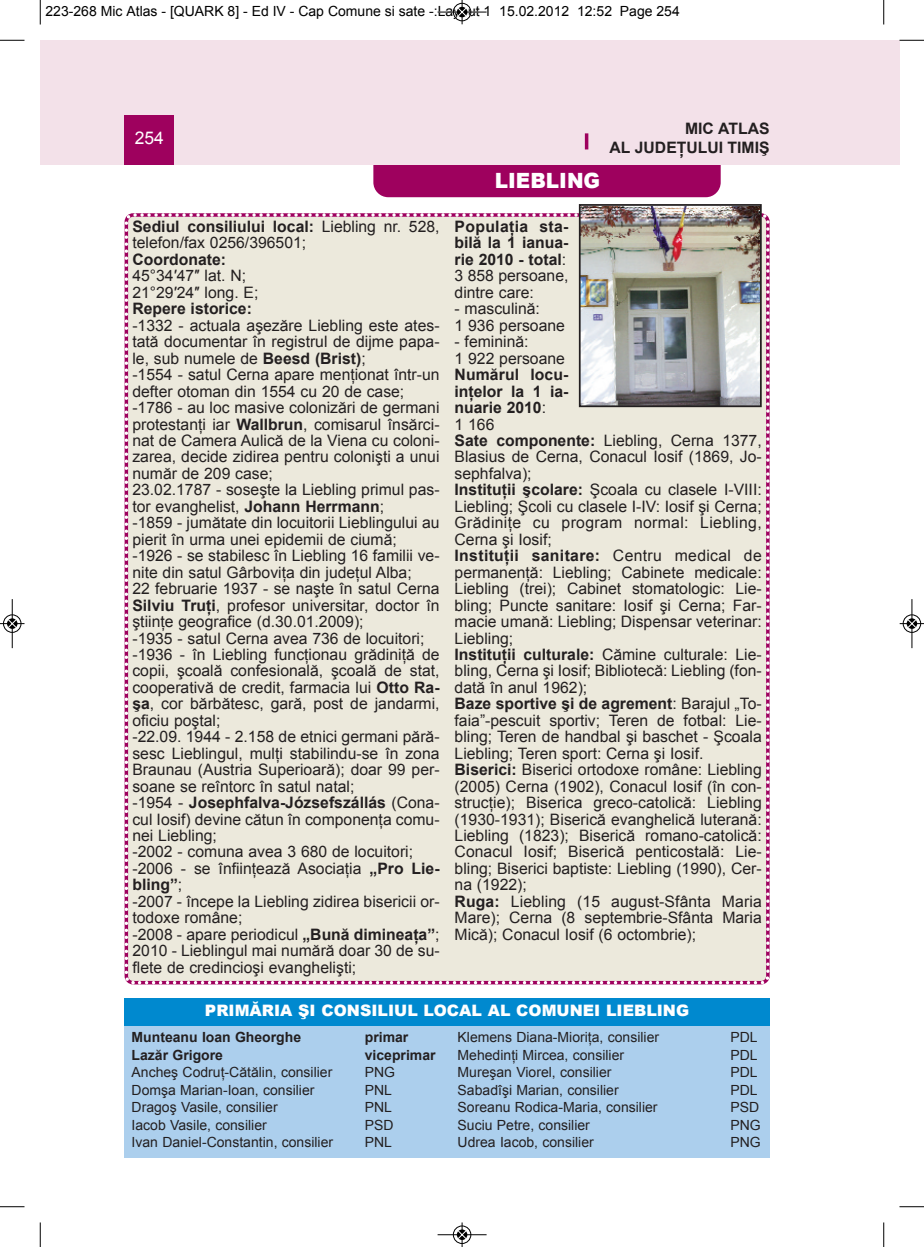
<style>
.page{position:relative;width:924px;height:1247px;background:#fff}
.page>*{position:absolute;margin:0;border:0;box-sizing:border-box;transform-origin:0 0}
.t1{font:900 21px "Arial";color:#fff;scale:.95 1}
.t2{font:17.5px "Arial";color:#fff}
.t3{font:15.75px/16.4px "Arial";color:#231f20}
.t4{font:700 15.75px/16.4px "Arial";color:#231f20;text-align:right}
.t5{font:900 15.75px "Arial";color:#fff}
.t6{font:14px "Arial";color:#231f20}
.t7{font:14px "Arial";color:#000}
.t8{font:700 14px "Arial";color:#231f20}
.s1{font-weight:700}
.s2{font-weight:400}
</style>
<div class="page">
<div style="left:373px;top:134px;width:348px;height:63px;background:#9e015e;border-radius:15px"></div>
<div style="left:40px;top:40px;width:844px;height:124px;background:#f3e1e9"></div>
<div style="left:125px;top:115px;width:49px;height:49px;background:#9e015e"></div>
<hr style="left:585px;top:133px;width:3px;height:16px;background:#9e015e">
<div style="left:884px;top:40px;width:15px;height:124px;background:#f3e1e9"></div>
<div style="left:124px;top:211px;width:646px;height:774px;background:#ece9dc"></div>
<svg style="left:131px;top:980px;width:4px;height:4px"></svg>
<div style="left:125px;top:1024px;width:644px;height:132px;background:#accfed"></div>
<div style="left:125px;top:998px;width:644px;height:27px;background:#0089cf"></div>
<img style="left:582px;top:207px;width:177px;height:197px">
<div style="left:579px;top:204px;width:183px;height:203px;border:2px solid #231f20"></div>
<svg style="left:40px;top:0;width:1px;height:24px"></svg>
<svg style="left:0;top:40px;width:24px;height:1px"></svg>
<svg style="left:883px;top:0;width:1px;height:24px"></svg>
<svg style="left:899px;top:40px;width:25px;height:1px"></svg>
<svg style="left:40px;top:1222px;width:1px;height:24px"></svg>
<svg style="left:0;top:1206px;width:24px;height:1px"></svg>
<svg style="left:883px;top:1222px;width:1px;height:24px"></svg>
<svg style="left:899px;top:1206px;width:25px;height:1px"></svg>
<hr style="left:438px;top:12px;width:48px;height:1px;background:#000">
<div style="left:453px;top:3px;width:18px;height:18px;border:1px solid #000;border-radius:50%"></div>
<svg style="left:458px;top:0;width:8px;height:24px"></svg>
<hr style="left:438px;top:1234px;width:48px;height:1px;background:#000">
<div style="left:453px;top:1225px;width:18px;height:18px;border:1px solid #000;border-radius:50%"></div>
<svg style="left:458px;top:1222px;width:8px;height:24px"></svg>
<div style="left:3px;top:614px;width:19px;height:19px;border:1px solid #fff;border-radius:50%"></div>
<hr style="left:12px;top:599px;width:1px;height:49px;background:#000">
<div style="left:3px;top:614px;width:18px;height:18px;border:1px solid #000;border-radius:50%"></div>
<svg style="left:0;top:619px;width:24px;height:9px"></svg>
<div style="left:902px;top:614px;width:19px;height:19px;border:1px solid #fff;border-radius:50%"></div>
<hr style="left:911px;top:599px;width:1px;height:49px;background:#000">
<div style="left:903px;top:614px;width:18px;height:18px;border:1px solid #000;border-radius:50%"></div>
<svg style="left:900px;top:619px;width:24px;height:9px"></svg>
<p class="t7" style="left:46px;top:3px;width:636px">223-268 Mic Atlas - [QUARK 8] - Ed IV - Cap Comune si sate -:Layout 1 15.02.2012 12:52 Page 254</p>
<p class="t2" style="left:135px;top:128px;width:31px">254</p>
<p class="t4" style="left:609px;top:119px;width:162px;line-height:18.9px">MIC ATLAS<br>AL JUDEŢULUI TIMIŞ</p>
<h1 class="t1" style="left:495px;top:165px;width:112px">LIEBLING</h1>
<p class="t3" style="left:132px;top:218px;width:309px"><span class="s1">Sediul consiliului local:</span> Liebling nr. 528, telefon/fax 0256/396501;</p>
<p class="t4" style="left:132px;top:251px;width:95px">Coordonate:</p>
<p class="t3" style="left:132px;top:268px;width:128px">45°34′47″ lat. N;<br>21°29′24″ long. E;</p>
<p class="t4" style="left:132px;top:300px;width:121px">Repere istorice:</p>
<p class="t3" style="left:132px;top:317px;width:309px">-1332 - actuala aşezăre Liebling este ates&shy;tată documentar în registrul de dijme papa&shy;le, sub numele de <span class="s1">Beesd (Brist)</span>;<br>-1554 - satul Cerna apare menţionat într-un defter otoman din 1554 cu 20 de case; -1786 - au loc masive colonizări de germani protestanţi iar <span class="s1">Wallbrun</span>, comisarul însărci&shy;nat de Camera Aulică de la Viena cu coloni&shy;zarea, decide zidirea pentru colonişti a unui număr de 209 case;<br>23.02.1787 - soseşte la Liebling primul pas&shy;tor evanghelist, <span class="s1">Johann Herrmann</span>;<br>-1859 - jumătate din locuitorii Lieblingului au pierit în urma unei epidemii de ciumă; -1926 - se stabilesc în Liebling 16 familii ve&shy;nite din satul Gârboviţa din judeţul Alba;<br>22 februarie 1937 - se naşte în satul Cerna <span class="s1">Silviu Truţi</span>, profesor universitar, doctor în ştiinţe geografice (d.30.01.2009);<br>-1935 - satul Cerna avea 736 de locuitori; -1936 - în Liebling funcţionau grădiniţă de copii, şcoală confesională, şcoală de stat, cooperativă de credit, farmacia lui <span class="s1">Otto Ra&shy;şa</span>, cor bărbătesc, gară, post de jandarmi, oficiu poştal;<br>-22.09. 1944 - 2.158 de etnici germani pără&shy;sesc Lieblingul, mulţi stabilindu-se în zona Braunau (Austria Superioară); doar 99 per&shy;soane se reîntorc în satul natal;<br>-1954 - <span class="s1">Josephfalva-Józsefszállás</span> (Cona&shy;cul Iosif) devine cătun în componenţa comu&shy;nei Liebling;<br>-2002 - comuna avea 3 680 de locuitori; -2006 - se înfiinţează Asociaţia <span class="s1">„Pro Lie&shy;bling”</span>;<br>-2007 - începe la Liebling zidirea bisericii or&shy;todoxe române;<br>-2008 - apare periodicul <span class="s1">„Bună dimineaţa”</span>; 2010 - Lieblingul mai numără doar 30 de su&shy;flete de credincioşi evanghelişti;</p>
<p class="t4" style="left:454px;top:218px;width:115px;text-align:left">Populaţia sta&shy;bilă la 1 ianua&shy;rie 2010 - total<span class="s2">:<br>3 858 persoane, dintre care:</span></p>
<p class="t3" style="left:454px;top:300px;width:112px">- masculină:<br>1 936 persoane</p>
<p class="t3" style="left:454px;top:333px;width:112px">- feminină:<br>1 922 persoane</p>
<p class="t3" style="left:454px;top:366px;width:309px"><span class="s1">Numărul locu-<br>inţelor la 1 ia-<br>nuarie 2010</span>:<br>1 166<br><span class="s1">Sate componente:</span> Liebling, Cerna 1377, Blasius de Cerna, Conacul Iosif (1869, Jo&shy;sephfalva);<br><span class="s1">Instituţii şcolare:</span> Şcoala cu clasele I-VIII:<br>Liebling; Şcoli cu clasele I-IV: Iosif şi Cerna; Grădiniţe cu program normal: Liebling, Cerna şi Iosif;<br><span class="s1">Instituţii sanitare:</span> Centru medical de permanenţă: Liebling; Cabinete medicale:<br>Liebling (trei); Cabinet stomatologic: Lie&shy;bling; Puncte sanitare: Iosif şi Cerna; Far&shy;macie umană: Liebling; Dispensar veterinar:<br>Liebling;<br><span class="s1">Instituţii culturale:</span> Cămine culturale: Lie&shy;bling, Cerna şi Iosif; Bibliotecă: Liebling (fon&shy;dată în anul 1962);<br><span class="s1">Baze sportive şi de agrement</span>: Barajul „To&shy;faia”-pescuit sportiv; Teren de fotbal: Lie&shy;bling; Teren de handbal şi baschet - Şcoala Liebling; Teren sport: Cerna şi Iosif.<br><span class="s1">Biserici:</span> Biserici ortodoxe române: Liebling (2005) Cerna (1902), Conacul Iosif (în con&shy;strucţie); Biserica greco-catolică: Liebling (1930-1931); Biserică evanghelică luterană:<br>Liebling (1823); Biserică romano-catolică:<br>Conacul Iosif; Biserică penticostală: Lie&shy;bling; Biserici baptiste: Liebling (1990), Cer&shy;na (1922);<br><span class="s1">Ruga:</span> Liebling (15 august-Sfânta Maria Mare); Cerna (8 septembrie-Sfânta Maria Mică); Conacul Iosif (6 octombrie);</p>
<p class="t5" style="left:205px;top:998px;width:486px">PRIMĂRIA ŞI CONSILIUL LOCAL AL COMUNEI LIEBLING</p>
<p class="t8" style="left:132px;top:1029px;width:171px">Munteanu Ioan Gheorghe</p>
<p class="t8" style="left:365px;top:1029px;width:45px">primar</p>
<p class="t8" style="left:132px;top:1046px;width:93px">Lazăr Grigore</p>
<p class="t8" style="left:365px;top:1046px;width:72px">viceprimar</p>
<p class="t6" style="left:132px;top:1064px;width:202px">Ancheş Codruţ-Cătălin, consilier</p>
<p class="t6" style="left:365px;top:1064px;width:32px">PNG</p>
<p class="t6" style="left:132px;top:1081px;width:184px">Domşa Marian-Ioan, consilier</p>
<p class="t6" style="left:365px;top:1081px;width:29px">PNL</p>
<p class="t6" style="left:132px;top:1099px;width:148px">Dragoş Vasile, consilier</p>
<p class="t6" style="left:365px;top:1099px;width:29px">PNL</p>
<p class="t6" style="left:132px;top:1116px;width:137px">Iacob Vasile, consilier</p>
<p class="t6" style="left:365px;top:1116px;width:30px">PSD</p>
<p class="t6" style="left:132px;top:1134px;width:203px">Ivan Daniel-Constantin, consilier</p>
<p class="t6" style="left:365px;top:1134px;width:29px">PNL</p>
<p class="t6" style="left:458px;top:1029px;width:203px">Klemens Diana-Mioriţa, consilier</p>
<p class="t6" style="left:730px;top:1029px;width:29px">PDL</p>
<p class="t6" style="left:458px;top:1046px;width:168px">Mehedinţi Mircea, consilier</p>
<p class="t6" style="left:730px;top:1046px;width:29px">PDL</p>
<p class="t6" style="left:458px;top:1064px;width:155px">Mureşan Viorel, consilier</p>
<p class="t6" style="left:730px;top:1064px;width:29px">PDL</p>
<p class="t6" style="left:458px;top:1081px;width:163px">Sabadîşi Marian, consilier</p>
<p class="t6" style="left:730px;top:1081px;width:29px">PDL</p>
<p class="t6" style="left:458px;top:1099px;width:201px">Soreanu Rodica-Maria, consilier</p>
<p class="t6" style="left:730px;top:1099px;width:30px">PSD</p>
<p class="t6" style="left:458px;top:1116px;width:134px">Suciu Petre, consilier</p>
<p class="t6" style="left:730px;top:1116px;width:32px">PNG</p>
<p class="t6" style="left:458px;top:1134px;width:138px">Udrea Iacob, consilier</p>
<p class="t6" style="left:730px;top:1134px;width:32px">PNG</p>
</div>
